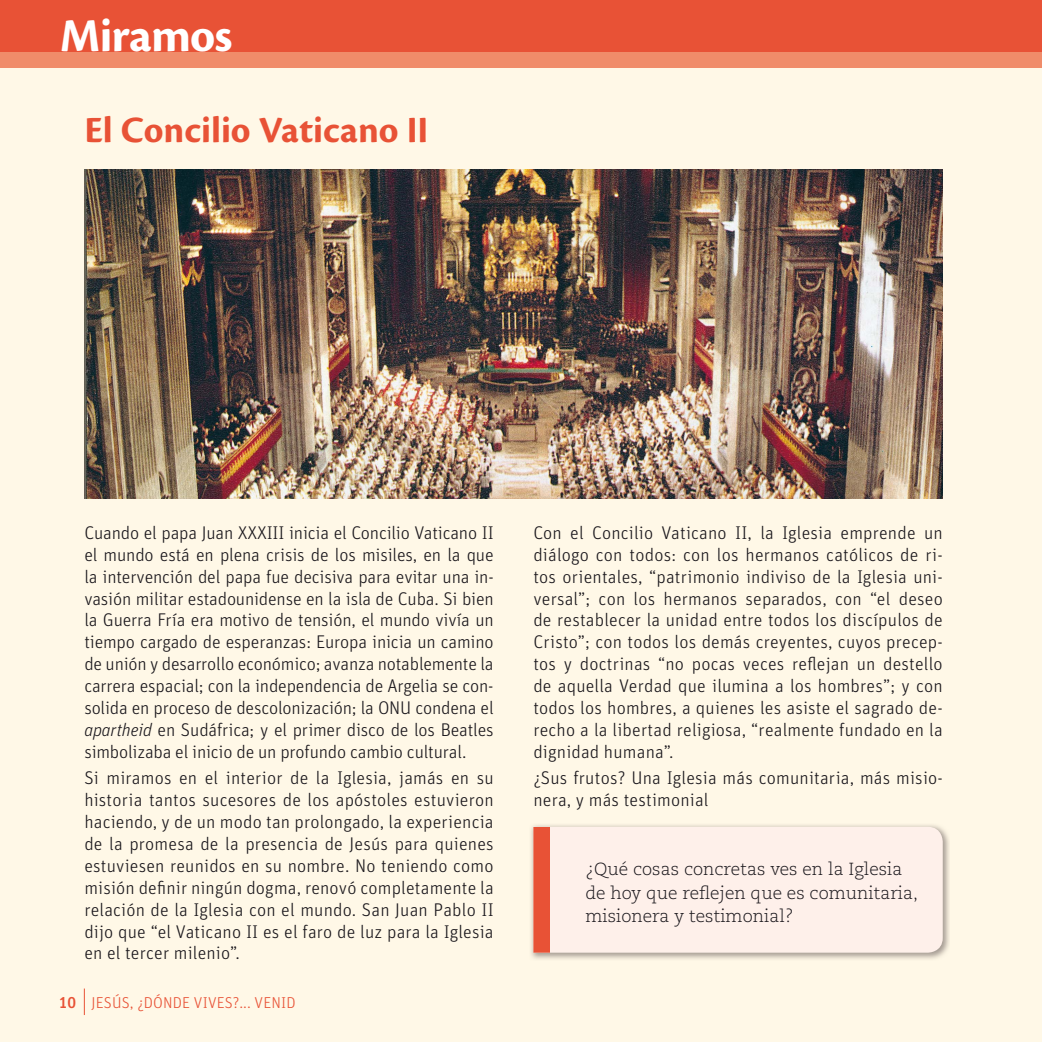
<style>
.page{position:relative;width:1042px;height:1042px;background:#fff}
.page>*{position:absolute;margin:0;border:0;box-sizing:border-box;transform-origin:0 0}
.t1{font:700 49px "Cronos Pro";letter-spacing:-.015em;color:#fff}
.t2{font:700 38.5px "Cronos Pro";color:#e85236}
.t3{font:300 18.38px/21.9px "Unit Pro";letter-spacing:.01em;color:#1a171c;text-align:justify}
.t4{font:300 17.5px/23.6px "Caecilia LT Std";color:#1a171c}
.t5{font:300 15.75px "Unit Pro";letter-spacing:.01em;color:#e85236}
.s1{font-style:italic}
.s2{font-weight:500}
</style>
<div class="page">
<div style="left:0;top:33px;width:1042px;height:1009px;background:#fff8e7"></div>
<img style="left:84px;top:169px;width:859px;height:330px">
<img style="left:531px;top:825px;width:418px;height:134px">
<svg style="left:550px;top:827px;width:393px;height:125px"></svg>
<div style="left:533px;top:827px;width:17px;height:125px;background:#e85236"></div>
<div style="left:0;top:39px;width:1042px;height:29px;background:#f08c6a"></div>
<div style="left:0;top:0;width:1042px;height:52px;background:#e85236"></div>
<svg style="left:84px;top:988px;width:1px;height:27px"></svg>
<h1 class="t1" style="left:60px;top:17px;width:174px">Miramos</h1>
<h2 class="t2" style="left:84px;top:116px;width:346px">El Concilio Vaticano II</h2>
<p class="t3" style="left:84px;top:523px;width:411px">Cuando el papa Juan XXXIII inicia el Concilio Vaticano II el mundo está en plena crisis de los misiles, en la que la intervención del papa fue decisiva para evitar una in&shy;vasión militar estadounidense en la isla de Cuba. Si bien la Guerra Fría era motivo de tensión, el mundo vivía un tiempo cargado de esperanzas: Europa inicia un camino de unión y desarrollo económico; avanza notablemente la carrera espacial; con la independencia de Argelia se con&shy;solida en proceso de descolonización; la ONU condena el <span class="s1">apartheid</span> en Sudáfrica; y el primer disco de los Beatles simbolizaba el inicio de un profundo cambio cultural.</p>
<p class="t3" style="left:84px;top:769px;width:411px">Si miramos en el interior de la Iglesia, jamás en su historia tantos sucesores de los apóstoles estuvieron haciendo, y de un modo tan prolongado, la experiencia de la promesa de la presencia de Jesús para quienes estuviesen reunidos en su nombre. No teniendo como misión definir ningún dogma, renovó completamente la relación de la Iglesia con el mundo. San Juan Pablo II dijo que “el Vaticano II es el faro de luz para la Iglesia en el tercer milenio”.</p>
<p class="t5" style="left:59px;top:997px;width:238px"><span class="s2">10</span> JESÚS, ¿DÓNDE VIVES?... VENID</p>
<p class="t3" style="left:533px;top:523px;width:411px">Con el Concilio Vaticano II, la Iglesia emprende un diálogo con todos: con los hermanos católicos de ri&shy;tos orientales, “patrimonio indiviso de la Iglesia uni&shy;versal”; con los hermanos separados, con “el deseo de restablecer la unidad entre todos los discípulos de Cristo”; con todos los demás creyentes, cuyos precep&shy;tos y doctrinas “no pocas veces reflejan un destello de aquella Verdad que ilumina a los hombres”; y con todos los hombres, a quienes les asiste el sagrado de&shy;recho a la libertad religiosa, “realmente fundado en la dignidad humana”.</p>
<p class="t3" style="left:533px;top:769px;width:411px">¿Sus frutos? Una Iglesia más comunitaria, más misio&shy;nera, y más testimonial</p>
<p class="t4" style="left:585px;top:859px;width:334px">¿Qué cosas concretas ves en la Iglesia de hoy que reflejen que es comunitaria, misionera y testimonial?</p>
</div>
